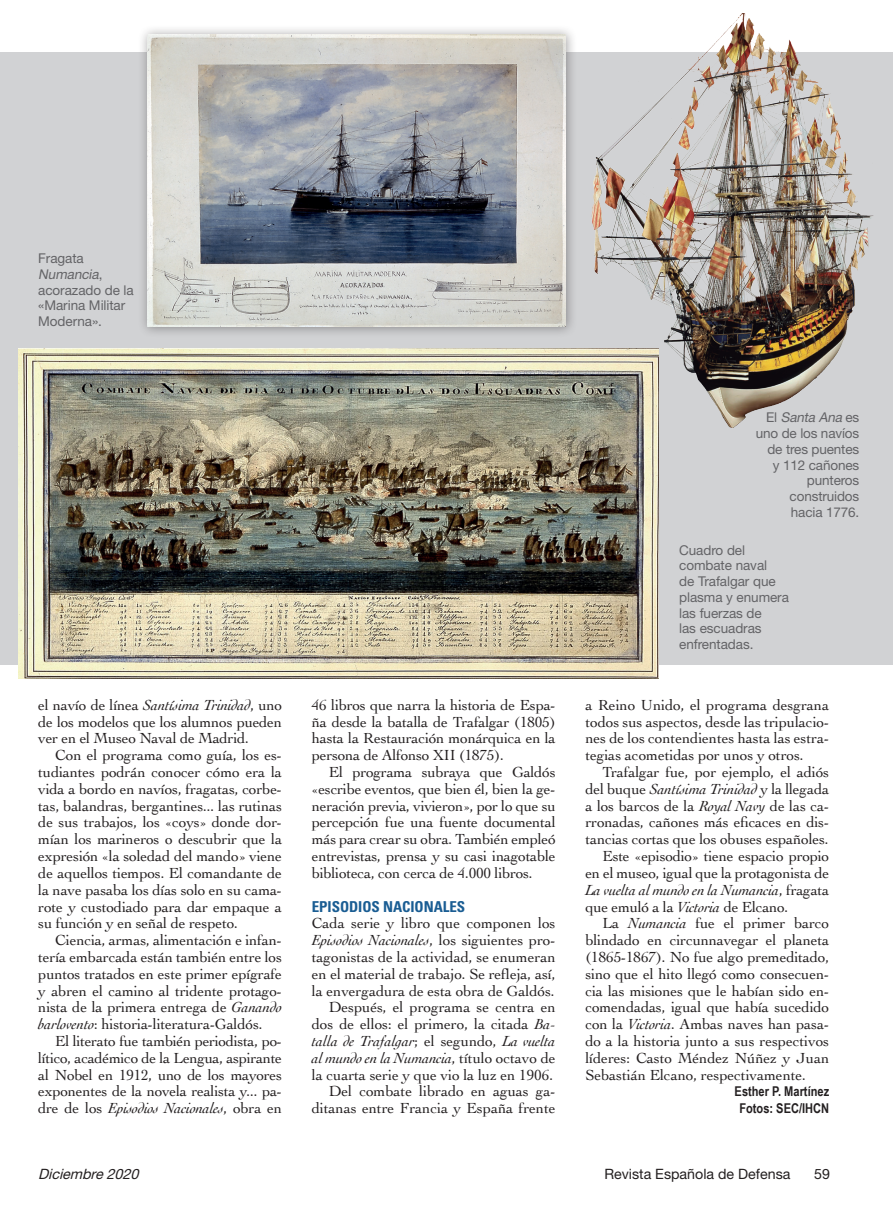
<style>
.page{position:relative;width:893px;height:1217px;background:#fff}
.page>*{position:absolute;margin:0;border:0;box-sizing:border-box;transform-origin:0 0}
.Texto_general{font:15.3px/16.8px "Cochin";letter-spacing:-.01em;color:#231f20;text-align:justify}
.Ladillo{font:700 condensed 15px "Univers";letter-spacing:-.005em;color:#1a5d93}
.t1{font:14.25px "Helvetica Neue";color:#231f20}
.t2{font:italic 14.25px "Helvetica Neue";color:#231f20}
.Pie_de_foto{font:13.5px/15.8px "Helvetica Neue";letter-spacing:-.005em;color:#636366}
.Firma{font:700 13.5px "Arial Narrow";color:#231f20}
.s1{font-style:italic}
</style>
<div class="page">
<div style="left:0;top:52px;width:893px;height:612px;background:#d1d2d4"></div>
<img style="left:19px;top:348px;width:639px;height:330px">
<div style="left:138px;top:25px;width:439px;height:313px;background:#231f20;opacity:.42"></div>
<img style="left:147px;top:34px;width:419px;height:292px">
<img style="left:585px;top:14px;width:289px;height:420px">
<p class="Pie_de_foto" style="left:38px;top:250px;width:97px">Fragata<br><span class="s1">Numancia</span>, acorazado de la «Marina Militar<br>Moderna».</p>
<p class="Texto_general" style="left:38px;top:695px;width:245px">el navío de línea <span class="s1">Santísima Trinidad</span>, uno de los modelos que los alumnos pueden ver en el Museo Naval de Madrid.</p>
<p class="Texto_general" style="left:38px;top:746px;width:245px;text-indent:17px">Con el programa como guía, los es&shy;tudiantes podrán conocer cómo era la vida a bordo en navíos, fragatas, corbe&shy;tas, balandras, bergantines... las rutinas de sus trabajos, los «coys» donde dor&shy;mían los marineros o descubrir que la expresión «la soledad del mando» viene de aquellos tiempos. El comandante de la nave pasaba los días solo en su cama&shy;rote y custodiado para dar empaque a su función y en señal de respeto.</p>
<p class="Texto_general" style="left:38px;top:930px;width:245px;text-indent:17px">Ciencia, armas, alimentación e infan&shy;tería embarcada están también entre los puntos tratados en este primer epígrafe y abren el camino al tridente protago&shy;nista de la primera entrega de <span class="s1">Ganando barlovento</span>: historia-literatura-Galdós.</p>
<p class="Texto_general" style="left:38px;top:1031px;width:245px;text-indent:17px">El literato fue también periodista, po&shy;lítico, académico de la Lengua, aspirante al Nobel en 1912, uno de los mayores exponentes de la novela realista y... pa&shy;dre de los <span class="s1">Episodios Nacionales</span>, obra en</p>
<p class="Texto_general" style="left:312px;top:695px;width:245px">46 libros que narra la historia de Espa&shy;ña desde la batalla de Trafalgar (1805) hasta la Restauración monárquica en la persona de Alfonso XII (1875).</p>
<p class="Texto_general" style="left:312px;top:762px;width:245px;text-indent:17px">El programa subraya que Galdós «escribe eventos, que bien él, bien la ge&shy;neración previa, vivieron», por lo que su percepción fue una fuente documental más para crear su obra. También empleó entrevistas, prensa y su casi inagotable biblioteca, con cerca de 4.000 libros.</p>
<p class="Ladillo" style="left:312px;top:896px;width:155px">EPISODIOS NACIONALES</p>
<p class="Texto_general" style="left:312px;top:914px;width:245px">Cada serie y libro que componen los <span class="s1">Episodios Nacionales</span>, los siguientes pro&shy;tagonistas de la actividad, se enumeran en el material de trabajo. Se refleja, así, la envergadura de esta obra de Galdós.</p>
<p class="Texto_general" style="left:312px;top:998px;width:245px;text-indent:17px">Después, el programa se centra en dos de ellos: el primero, la citada <span class="s1">Ba&shy;talla de Trafalgar</span>; el segundo, <span class="s1">La vuelta al mundo en la Numancia</span>, título octavo de la cuarta serie y que vio la luz en 1906.</p>
<p class="Texto_general" style="left:312px;top:1082px;width:245px;text-align:right">Del combate librado en aguas ga&shy;ditanas entre Francia y España frente</p>
<p class="Pie_de_foto" style="left:756px;top:409px;width:105px;text-align:right">E l <span class="s1">Santa Ana</span> e s uno de los navíos de tres puentes<br>y 112 cañones punteros construidos hacia 1776.</p>
<p class="Pie_de_foto" style="left:679px;top:541px;width:111px">Cuadro del combate naval<br>de Trafalgar que plasma y enumera las fuerzas de<br>las escuadras enfrentadas.</p>
<p class="Texto_general" style="left:585px;top:695px;width:245px">a Reino Unido, el programa desgrana todos sus aspectos, desde las tripulacio&shy;nes de los contendientes hasta las estra&shy;tegias acometidas por unos y otros.</p>
<p class="Texto_general" style="left:585px;top:762px;width:245px;text-indent:17px">Trafalgar fue, por ejemplo, el adiós del buque <span class="s1">Santísima Trinidad</span> y la llegada a los barcos de la <span class="s1">Royal Navy</span> de las ca&shy;rronadas, cañones más eficaces en dis&shy;tancias cortas que los obuses españoles.</p>
<p class="Texto_general" style="left:585px;top:846px;width:245px;text-indent:17px">Este «episodio» tiene espacio propio en el museo, igual que la protagonista de <span class="s1">La vuelta al mundo en la Numancia</span>, fragata que emuló a la <span class="s1">Victoria</span> de Elcano.</p>
<p class="Texto_general" style="left:585px;top:914px;width:245px;text-indent:17px">La <span class="s1">Numancia</span> fue el primer barco blindado en circunnavegar el planeta (1865-1867). No fue algo premeditado, sino que el hito llegó como consecuen&shy;cia las misiones que le habían sido en&shy;comendadas, igual que había sucedido con la <span class="s1">Victoria</span>. Ambas naves han pasa&shy;do a la historia junto a sus respectivos líderes: Casto Méndez Núñez y Juan Sebastián Elcano, respectivamente.</p>
<p class="Firma" style="left:735px;top:1081px;width:96px">Esther P. Martínez</p>
<p class="Firma" style="left:739px;top:1097px;width:91px">Fotos: SEC/IHCN</p>
<p class="t2" style="left:38px;top:1164px;width:106px">Diciembre2020</p>
<p class="t1" style="left:604px;top:1164px;width:188px">Revista Española de Defensa</p>
<p class="t1" style="left:814px;top:1164px;width:17px">59</p>
</div>
